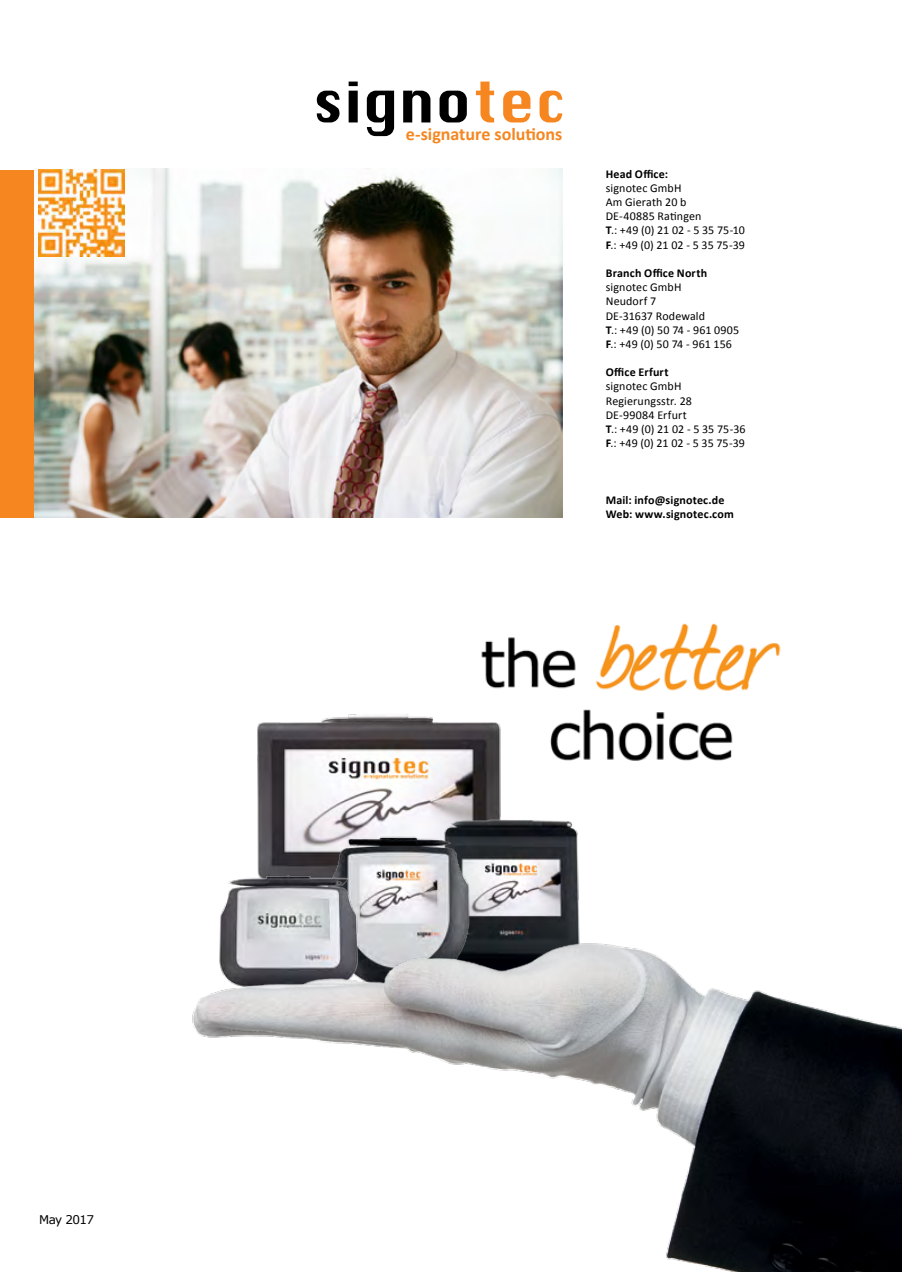
<style>
.page{position:relative;width:902px;height:1272px;background:#fff}
.page>*{position:absolute;margin:0;border:0;box-sizing:border-box;transform-origin:0 0}
.t1{font:700 18px "Calibri";color:#f6861f}
.t2{font:12px/14.1px "Calibri";letter-spacing:.01em;color:#000}
.t3{font:700 12px/14.1px "Calibri";letter-spacing:.015em;color:#000}
.t4{font:12px "Verdana";letter-spacing:-.05em;color:#000101}
.s1{font-weight:700}
</style>
<div class="page">
<svg style="left:317px;top:91px;width:22px;height:31px"></svg>
<svg style="left:348px;top:82px;width:9px;height:40px"></svg>
<svg style="left:367px;top:91px;width:27px;height:45px"></svg>
<svg style="left:403px;top:91px;width:27px;height:31px"></svg>
<svg style="left:439px;top:91px;width:28px;height:31px"></svg>
<svg style="left:476px;top:82px;width:18px;height:40px"></svg>
<svg style="left:503px;top:91px;width:27px;height:31px"></svg>
<svg style="left:539px;top:91px;width:23px;height:31px"></svg>
<div style="left:0;top:170px;width:48px;height:347px;background:#f6861f"></div>
<img style="left:35px;top:169px;width:527px;height:348px">
<img style="left:38px;top:170px;width:86px;height:86px">
<img style="left:481px;top:623px;width:300px;height:138px">
<img style="left:257px;top:677px;width:308px;height:167px">
<img style="left:442px;top:819px;width:137px;height:78px">
<img style="left:324px;top:832px;width:147px;height:65px">
<img style="left:228px;top:844px;width:169px;height:53px">
<img style="left:192px;top:897px;width:709px;height:374px">
<p class="t4" style="left:39px;top:1211px;width:56px">May 2017</p>
<h1 class="t1" style="left:406px;top:123px;width:158px">e-signature solutions</h1>
<p class="t3" style="left:605px;top:167px;width:64px">Head Office:</p>
<p class="t2" style="left:605px;top:181px;width:141px">signotec GmbH<br>Am Gierath 20 b<br>DE-40885 Ratingen<br><span class="s1">T</span>.: +49 (0) 21 02 - 5 35 75-10<br><span class="s1">F</span>.: +49 (0) 21 02 - 5 35 75-39</p>
<p class="t3" style="left:605px;top:266px;width:103px">Branch Office North</p>
<p class="t2" style="left:605px;top:280px;width:135px">signotec GmbH<br>Neudorf 7<br>DE-31637 Rodewald<br><span class="s1">T</span>.: +49 (0) 50 74 - 961 0905<br><span class="s1">F</span>.: +49 (0) 50 74 - 961 156</p>
<p class="t3" style="left:605px;top:365px;width:64px">Office Erfurt</p>
<p class="t2" style="left:605px;top:379px;width:141px">signotec GmbH<br>Regierungsstr. 28<br>DE-99084 Erfurt<br><span class="s1">T</span>.: +49 (0) 21 02 - 5 35 75-36<br><span class="s1">F</span>.: +49 (0) 21 02 - 5 35 75-39</p>
<p class="t3" style="left:605px;top:493px;width:130px">Mail: info@signotec.de<br>Web: www.signotec.com</p>
</div>
